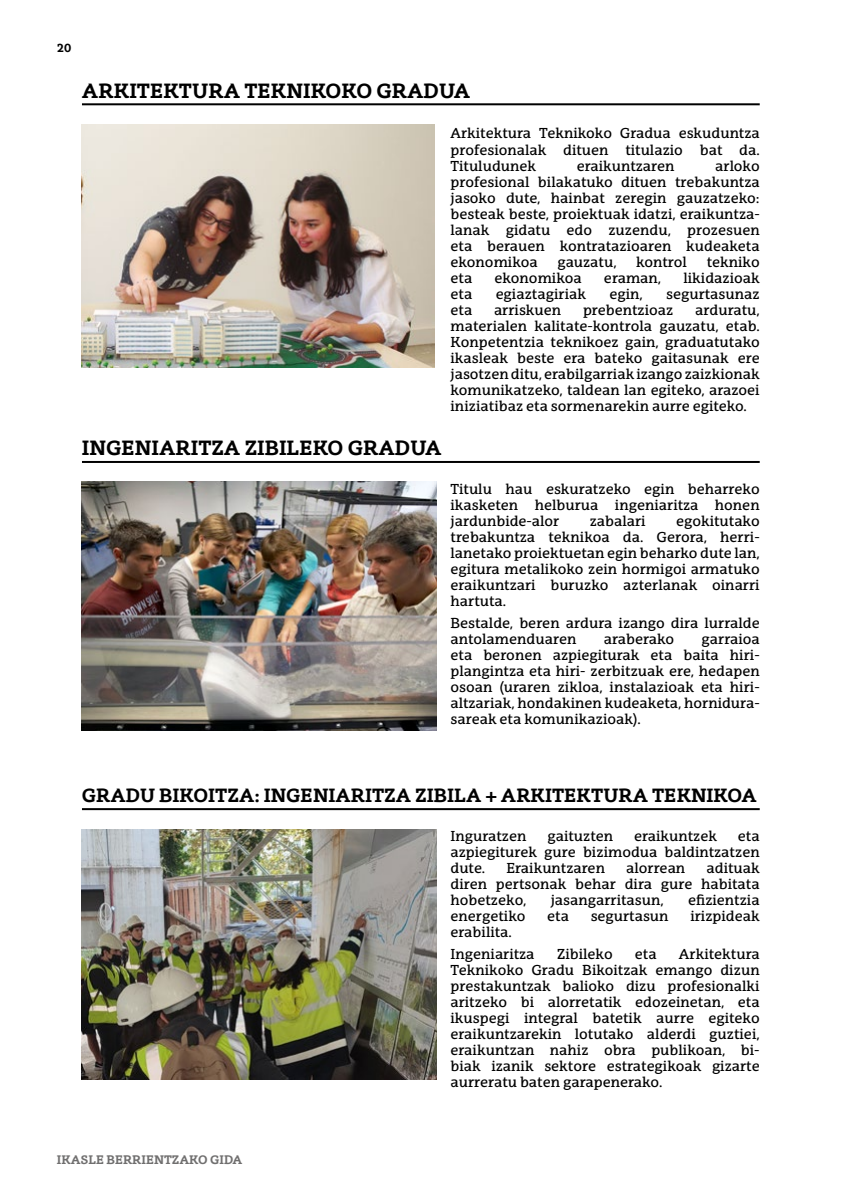
<style>
.page{position:relative;width:842px;height:1191px;background:#fff}
.page>*{position:absolute;margin:0;border:0;box-sizing:border-box;transform-origin:0 0}
.t1{font:700 20px "EHU Serif";color:#000}
.t2{font:700 18.6px "EHU Serif";color:#000}
.t3{font:14px/16px "EHU Serif";color:#000;text-align:justify}
.t4{font:700 12px "EHU Serif";color:#706f6f}
.t5{font:700 12px "EHU Serif";color:#000}
</style>
<div class="page">
<hr style="left:82px;top:103px;width:678px;height:2px;background:#000">
<hr style="left:82px;top:461px;width:678px;height:2px;background:#000">
<hr style="left:82px;top:808px;width:678px;height:2px;background:#000">
<img style="left:82px;top:124px;width:352px;height:244px">
<img style="left:82px;top:482px;width:354px;height:248px">
<img style="left:82px;top:829px;width:354px;height:250px">
<p class="t5" style="left:57px;top:40px;width:16px">20</p>
<h1 class="t1" style="left:82px;top:78px;width:390px">ARKITEKTURA TEKNIKOKO GRADUA</h1>
<p class="t3" style="left:450px;top:125px;width:311px">Arkitektura Teknikoko Gradua eskuduntza profesionalak dituen titulazio bat da.<br>Tituludunek</p>
<p class="t3" style="left:450px;top:157px;width:311px;text-indent:265px">arloko profesional bilakatuko dituen trebakuntza jasoko dute, hainbat zeregin gauzatzeko: besteak beste, proiektuak idatzi, eraikuntza&shy;lanak gidatu edo zuzendu, prozesuen eta berauen kontratazioaren kudeaketa ekonomikoa</p>
<p class="t3" style="left:577px;top:157px;width:99px">eraikuntzaren</p>
<p class="t3" style="left:557px;top:253px;width:61px">gauzatu,</p>
<p class="t3" style="left:636px;top:253px;width:52px">kontrol</p>
<p class="t3" style="left:707px;top:253px;width:55px">tekniko</p>
<p class="t3" style="left:450px;top:269px;width:23px">eta</p>
<p class="t3" style="left:494px;top:269px;width:89px">ekonomikoa</p>
<p class="t3" style="left:604px;top:269px;width:59px">eraman,</p>
<p class="t3" style="left:683px;top:269px;width:78px">likidazioak</p>
<p class="t3" style="left:450px;top:285px;width:23px">eta</p>
<p class="t3" style="left:496px;top:285px;width:92px">egiaztagiriak</p>
<p class="t3" style="left:609px;top:285px;width:35px">egin,</p>
<p class="t3" style="left:666px;top:285px;width:95px">segurtasunaz</p>
<p class="t3" style="left:450px;top:301px;width:23px">eta</p>
<p class="t3" style="left:494px;top:301px;width:69px">arriskuen</p>
<p class="t3" style="left:583px;top:301px;width:92px">prebentzioaz</p>
<p class="t3" style="left:450px;top:301px;width:311px;text-indent:245px">arduratu, materialen kalitate-kontrola gauzatu, etab.<br>Konpetentzia teknikoez gain, graduatutako ikasleak beste era bateko gaitasunak ere jasotzen ditu, erabilgarriak izango zaizkionak komunikatzeko, taldean lan egiteko, arazoei iniziatibaz eta sormenarekin aurre egiteko.</p>
<h1 class="t1" style="left:82px;top:435px;width:361px">INGENIARITZA ZIBILEKO GRADUA</h1>
<p class="t3" style="left:450px;top:481px;width:311px">Titulu hau eskuratzeko egin beharreko ikasketen helburua ingeniaritza honen jardunbide-alor</p>
<p class="t3" style="left:450px;top:513px;width:311px;text-indent:226px">egokitutako trebakuntza teknikoa da. Gerora, herri&shy;lanetako proiektuetan egin beharko dute lan, egitura metalikoko zein hormigoi armatuko eraikuntzari buruzko azterlanak oinarri hartuta.</p>
<p class="t3" style="left:450px;top:614px;width:311px">Bestalde, beren ardura izango dira lurralde antolamenduaren</p>
<p class="t3" style="left:590px;top:513px;width:57px">zabalari</p>
<p class="t3" style="left:604px;top:630px;width:72px">araberako</p>
<p class="t3" style="left:450px;top:630px;width:311px;text-indent:251px">garraioa eta beronen azpiegiturak eta baita hiri&shy;plangintza eta hiri- zerbitzuak ere, hedapen osoan (uraren zikloa, instalazioak eta hiri&shy;altzariak, hondakinen kudeaketa, hornidura&shy;sareak eta komunikazioak).</p>
<h2 class="t2" style="left:82px;top:784px;width:676px">GRADU BIKOITZA: INGENIARITZA ZIBILA + ARKITEKTURA TEKNIKOA</h2>
<p class="t3" style="left:450px;top:828px;width:78px">Inguratzen</p>
<p class="t3" style="left:547px;top:828px;width:67px">gaituzten</p>
<p class="t3" style="left:634px;top:828px;width:85px">eraikuntzek</p>
<p class="t3" style="left:450px;top:828px;width:311px;text-indent:287px">eta azpiegiturek gure bizimodua baldintzatzen dute.</p>
<p class="t3" style="left:450px;top:860px;width:311px;text-indent:256px">adituak diren pertsonak behar dira gure habitata hobetzeko,</p>
<p class="t3" style="left:506px;top:860px;width:100px">Eraikuntzaren</p>
<p class="t3" style="left:626px;top:860px;width:61px">alorrean</p>
<p class="t3" style="left:551px;top:892px;width:114px">jasangarritasun,</p>
<p class="t3" style="left:688px;top:892px;width:73px">efizientzia</p>
<p class="t3" style="left:450px;top:908px;width:76px">energetiko</p>
<p class="t3" style="left:547px;top:908px;width:23px">eta</p>
<p class="t3" style="left:591px;top:908px;width:79px">segurtasun</p>
<p class="t3" style="left:690px;top:908px;width:71px">irizpideak</p>
<p class="t3" style="left:450px;top:921px;width:86px;line-height:21.6px">erabilita.<br>Ingeniaritza</p>
<p class="t3" style="left:450px;top:945px;width:311px;text-indent:228px">Arkitektura Teknikoko Gradu Bikoitzak emango dizun prestakuntzak balioko dizu profesionalki aritzeko bi alorretatik edozeinetan, eta ikuspegi integral batetik aurre egiteko eraikuntzarekin lotutako alderdi guztiei, eraikuntzan nahiz obra publikoan, bi&shy;biak izanik sektore estrategikoak gizarte aurreratu baten garapenerako.</p>
<p class="t3" style="left:557px;top:945px;width:57px">Zibileko</p>
<p class="t3" style="left:635px;top:945px;width:23px">eta</p>
<p class="t4" style="left:57px;top:1152px;width:187px">IKASLE BERRIENTZAKO GIDA</p>
</div>
